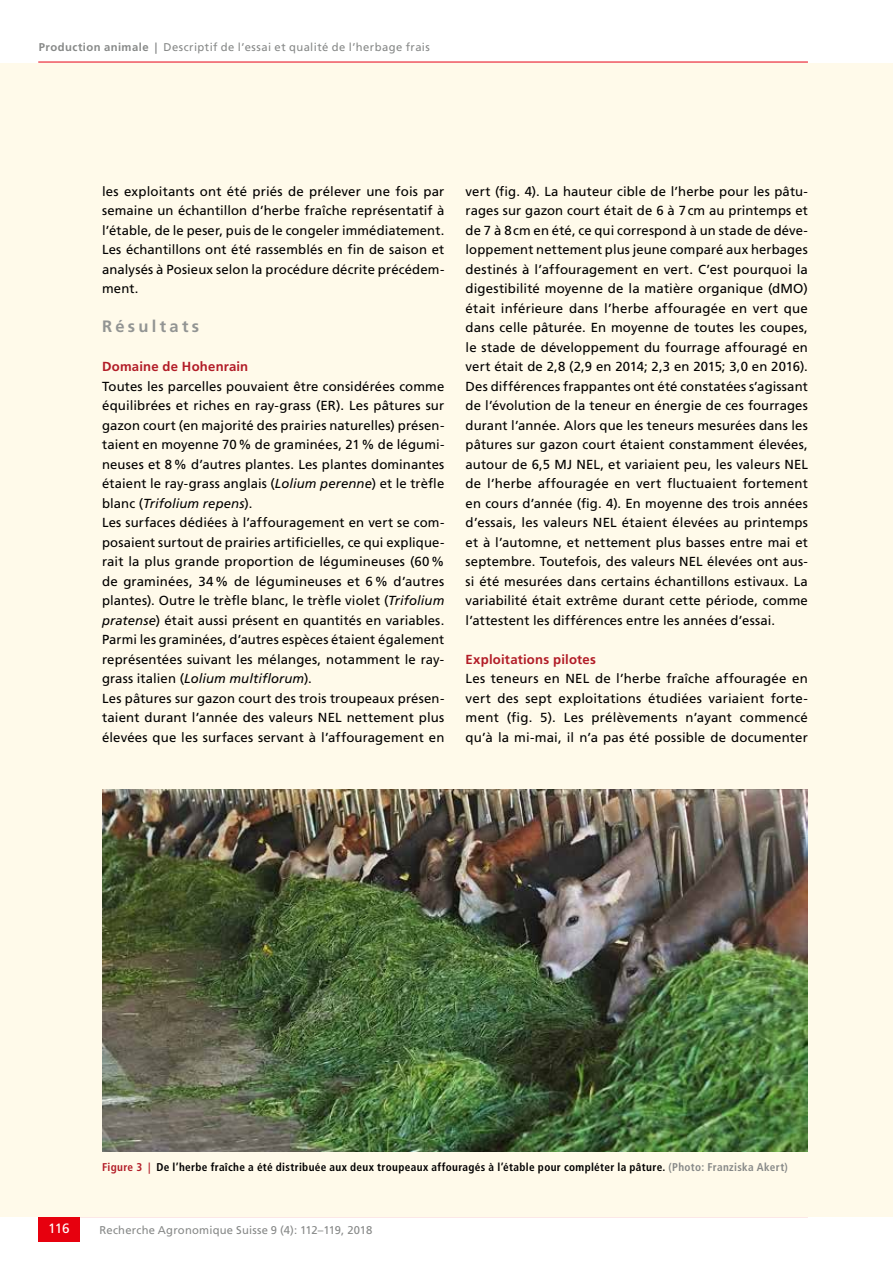
<style>
.page{position:relative;width:893px;height:1263px;background:#fff}
.page>*{position:absolute;margin:0;border:0;box-sizing:border-box;transform-origin:0 0}
.t1{font:700 16.5px "Frutiger LT Std";letter-spacing:.2em;color:#929493}
.t2{font:13.5px "Frutiger LT Std";color:#fff}
.t3{font:13.2px/19.5px "Frutiger LT Std";letter-spacing:.01em;color:#000;text-align:justify}
.t4{font:700 13.2px "Frutiger LT Std";letter-spacing:.015em;color:#b21c27}
.t5{font:700 condensed 11.25px "Frutiger LT Std";letter-spacing:.03em;color:#000}
.t6{font:11.25px "Frutiger LT Std";letter-spacing:.03em;color:#878988}
.s1{font-weight:700}
.s2{font-style:italic}
.s3{color:#b21c27}
.s4{color:#878988}
</style>
<div class="page">
<hr style="left:38px;top:62px;width:770px;height:1px;background:#e7000e">
<hr style="left:38px;top:1216px;width:770px;height:1px;background:#e7000e">
<div style="left:38px;top:1216px;width:42px;height:26px;background:#e7000e"></div>
<div style="left:0;top:63px;width:893px;height:1153px;background:#fffaea"></div>
<img style="left:102px;top:789px;width:706px;height:362px">
<p class="t6" style="left:39px;top:40px;width:393px"><span class="s1">Production animale |</span> Descriptif de l’essai et qualité de l’herbage frais</p>
<p class="t3" style="left:102px;top:181px;width:344px">les exploitants ont été priés de prélever une fois par semaine un échantillon d’herbe fraîche représentatif à l’étable, de le peser, puis de le congeler immédiatement.<br>Les échantillons ont été rassemblés en fin de saison et analysés à Posieux selon la procédure décrite précédem&shy;ment.</p>
<p class="t1" style="left:102px;top:317px;width:99px">Résultats</p>
<p class="t4" style="left:102px;top:359px;width:148px">Domaine de Hohenrain</p>
<p class="t3" style="left:102px;top:376px;width:344px;text-align:left">Toutes les parcelles pouvaient être considérées comme équilibrées et riches en ray-grass (ER). Les pâtures sur gazon court (en majorité des prairies naturelles) présen&shy;taient en moyenne 70% de graminées, 21% de légumi&shy;neuses et 8% d’autres plantes. Les plantes dominantes étaient le ray-grass anglais (<span class="s2">Lolium perenne</span>) et le trèfle blanc (<span class="s2">Trifolium repens</span>).<br>Les surfaces dédiées à l’affouragement en vert se com&shy;posaient surtout de prairies artificielles, ce qui explique&shy;rait la plus grande proportion de légumineuses (60% de graminées, 34% de légumineuses et 6% d’autres plantes). Outre le trèfle blanc, le trèfle violet (<span class="s2">Trifolium pratense</span>) était aussi présent en quantités en variables.<br>Parmi les graminées, d’autres espèces étaient également représentées suivant les mélanges, notamment le ray&shy;grass italien (<span class="s2">Lolium multiflorum</span>).<br>Les pâtures sur gazon court des trois troupeaux présen&shy;taient durant l’année des valeurs NEL nettement plus élevées que les surfaces servant à l’affouragement en</p>
<p class="t3" style="left:466px;top:181px;width:344px">vert (fig. 4). La hauteur cible de l’herbe pour les pâtu&shy;rages sur gazon court était de 6 à 7cm au printemps et de 7 à 8cm en été, ce qui correspond à un stade de déve&shy;loppement nettement plus jeune comparé aux herbages destinés à l’affouragement en vert. C’est pourquoi la digestibilité moyenne de la matière organique (dMO) était inférieure dans l’herbe affouragée en vert que dans celle pâturée. En moyenne de toutes les coupes, le stade de développement du fourrage affouragé en vert était de 2,8 (2,9 en 2014; 2,3 en 2015; 3,0 en 2016).<br>Des différences frappantes ont été constatées s’agissant de l’évolution de la teneur en énergie de ces fourrages durant l’année. Alors que les teneurs mesurées dans les pâtures sur gazon court étaient constamment élevées, autour de 6,5 MJ NEL, et variaient peu, les valeurs NEL de l’herbe affouragée en vert fluctuaient fortement en cours d’année (fig. 4). En moyenne des trois années d’essais, les valeurs NEL étaient élevées au printemps et à l’automne, et nettement plus basses entre mai et septembre. Toutefois, des valeurs NEL élevées ont aus&shy;si été mesurées dans certains échantillons estivaux. La variabilité était extrême durant cette période, comme l’attestent les différences entre les années d’essai.</p>
<p class="t4" style="left:466px;top:651px;width:132px">Exploitations pilotes</p>
<p class="t3" style="left:466px;top:669px;width:344px">Les teneurs en NEL de l’herbe fraîche affouragée en vert des sept exploitations étudiées variaient forte&shy;ment (fig. 5). Les prélèvements n’ayant commencé qu’à la mi-mai, il n’a pas été possible de documenter</p>
<p class="t5" style="left:102px;top:1160px;width:687px"><span class="s3">Figure 3 |</span> De l’herbe fraîche a été distribuée aux deux troupeaux affouragés à l’étable pour compléter la pâture. <span class="s4">(Photo: Franziska Akert)</span></p>
<p class="t2" style="left:48px;top:1221px;width:23px">116</p>
<p class="t6" style="left:99px;top:1223px;width:274px">Recherche Agronomique Suisse 9 (4): 112–119, 2018</p>
</div>
